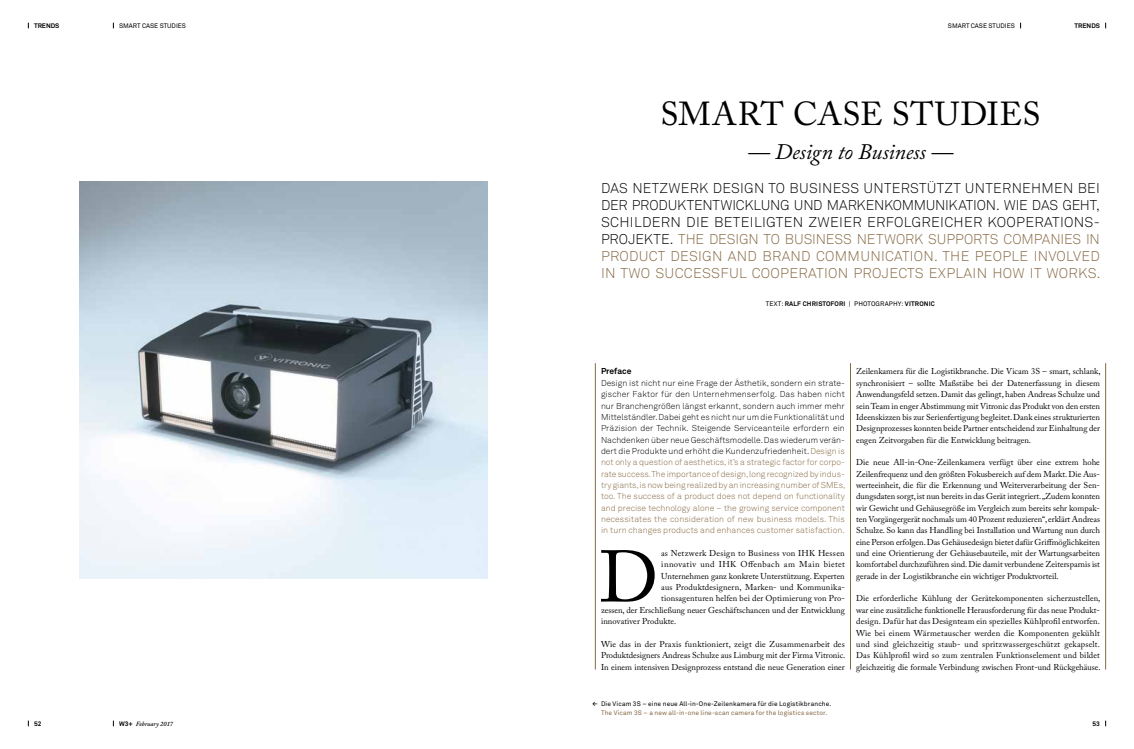
<style>
.page{position:relative;width:1134px;height:749px;background:#fff}
.page>*{position:absolute;margin:0;border:0;box-sizing:border-box;transform-origin:0 0}
.t1{font:72.3px "Adobe Caslon Pro";color:#000}
.t2{font:33px "Adobe Caslon Pro";letter-spacing:.01em;color:#000}
.t3{font:italic 22px "Adobe Caslon Pro";letter-spacing:-.01em;color:#000}
.t4{font:300 14px/17px "Akkurat Std";letter-spacing:.02em;color:#000;text-align:justify}
.t5{font:8.5px/11.3px "Adobe Caslon Pro";letter-spacing:.005em;color:#000;text-align:justify}
.t6{font:300 8.5px/11.3px "Akkurat Std";letter-spacing:.01em;color:#866944;text-align:justify}
.t7{font:8.5px "Adobe Caslon Pro";letter-spacing:.035em;color:#000}
.t8{font:700 8.5px "Akkurat Std";letter-spacing:-.005em;color:#000}
.t9{font:6.5px/8.5px "Akkurat Std";letter-spacing:.02em;color:#000}
.t10{font:700 6.5px "Akkurat Std";letter-spacing:.025em;color:#000}
.t11{font:6.5px "Akkurat Std";color:#000}
.t12{font:italic 600 6.5px "Adobe Caslon Pro";color:#000}
.s1{color:#866944}
.s2{font-weight:400}
.s3{color:#000}
.s4{font-weight:700}
.s5{font-family:"Akkurat Std";font-weight:700;font-style:normal}
</style>
<div class="page">
<img style="left:79px;top:181px;width:409px;height:397px">
<hr style="left:595px;top:363px;width:1px;height:306px;background:#866944">
<hr style="left:1105px;top:363px;width:1px;height:306px;background:#866944">
<hr style="left:850px;top:363px;width:1px;height:306px;background:#866944">
<p class="t10" style="left:34px;top:21px;width:27px">TRENDS</p>
<p class="t11" style="left:119px;top:22px;width:69px">SMART CASE STUDIES</p>
<p class="t11" style="left:948px;top:22px;width:69px">SMART CASE STUDIES</p>
<p class="t10" style="left:1075px;top:21px;width:27px">TRENDS</p>
<h2 class="t2" style="left:660px;top:94px;width:381px">SMART CASE STUDIES</h2>
<h3 class="t3" style="left:748px;top:138px;width:207px">— Design to Business —</h3>
<p class="t4" style="left:601px;top:180px;width:501px">DAS NETZWERK DESIGN TO BUSINESS UNTERSTÜTZT UNTERNEHMEN BEI DER PRODUKTENTWICKLUNG UND MARKENKOMMUNIKATION. WIE DAS GEHT, SCHILDERN DIE BETEILIGTEN ZWEIER ERFOLGREICHER KOOPERATIONS-PROJEKTE. <span class="s1">THE DESIGN TO BUSINESS NETWORK SUPPORTS COMPANIES IN PRODUCT DESIGN AND BRAND COMMUNICATION. THE PEOPLE INVOLVED IN TWO SUCCESSFUL COOPERATION PROJECTS EXPLAIN HOW IT WORKS.</span></p>
<p class="t10" style="left:766px;top:300px;width:171px"><span class="s2">TEXT:</span> RALF CHRISTOFORI <span class="s2">| PHOTOGRAPHY:</span> VITRONIC</p>
<p class="t8" style="left:601px;top:366px;width:32px">Preface</p>
<p class="t6" style="left:601px;top:377px;width:246px"><span class="s3">Design ist nicht nur eine Frage der Ästhetik, sondern ein strate&shy;gischer Faktor für den Unternehmenserfolg. Das haben nicht nur Branchengrößen längst erkannt, sondern auch immer mehr Mittelständler. Dabei geht es nicht nur um die Funktionalität und Präzision der Technik. Steigende Serviceanteile erfordern ein Nachdenken über neue Geschäftsmodelle. Das wiederum verän&shy;dert die Produkte und erhöht die Kundenzufriedenheit.</span> Design is not only a question of aesthetics, it’s a strategic factor for corpo&shy;rate success. The importance of design, long recognized by indus&shy;try giants, is now being realized by an increasing number of SMEs, too. The success of a product does not depend on functionality and precise technology alone – the growing service component necessitates the consideration of new business models. This in turn changes products and enhances customer satisfaction.</p>
<h1 class="t1" style="left:599px;top:534px;width:60px">D</h1>
<p class="t7" style="left:661px;top:548px;width:185px">as Netzwerk Design to Business von IHK Hessen</p>
<p class="t7" style="left:661px;top:559px;width:185px">innovativ und IHK Offenbach am Main bietet</p>
<p class="t5" style="left:661px;top:570px;width:185px">Unternehmen ganz konkrete Unterstützung. Experten</p>
<p class="t5" style="left:661px;top:581px;width:184px">aus Produktdesignern, Marken- und Kommunika-</p>
<p class="t5" style="left:661px;top:592px;width:184px">tionsagenturen helfen bei der Optimierung von Pro-</p>
<p class="t5" style="left:601px;top:604px;width:245px">zessen, der Erschließung neuer Geschäftschancen und der Entwicklung</p>
<p class="t5" style="left:601px;top:615px;width:77px">innovativer Produkte.</p>
<p class="t5" style="left:601px;top:638px;width:246px">Wie das in der Praxis funktioniert, zeigt die Zusammenarbeit des Produktdesigners Andreas Schulze aus Limburg mit der Firma Vitronic.<br>In einem intensiven Designprozess entstand die neue Generation einer</p>
<p class="t5" style="left:856px;top:366px;width:246px">Zeilenkamera für die Logistikbranche. Die Vicam 3S – smart, schlank, synchronisiert – sollte Maßstäbe bei der Datenerfassung in diesem Anwendungsfeld setzen. Damit das gelingt, haben Andreas Schulze und sein Team in enger Abstimmung mit Vitronic das Produkt von den ersten Ideenskizzen bis zur Serienfertigung begleitet. Dank eines strukturierten Designprozesses konnten beide Partner entscheidend zur Einhaltung der engen Zeitvorgaben für die Entwicklung beitragen.</p>
<p class="t5" style="left:856px;top:456px;width:245px">Die neue All-in-One-Zeilenkamera verfügt über eine extrem hohe Zeilenfrequenz und den größten Fokusbereich auf dem Markt. Die Aus&shy;werteeinheit, die für die Erkennung und Weiterverarbeitung der Sen&shy;dungsdaten sorgt, ist nun bereits in das Gerät integriert. „Zudem konnten wir Gewicht und Gehäusegröße im Vergleich zum bereits sehr kompak&shy;ten Vorgängergerät nochmals um 40 Prozent reduzieren“, erklärt Andreas Schulze. So kann das Handling bei Installation und Wartung nun durch eine Person erfolgen. Das Gehäusedesign bietet dafür Griffmöglichkeiten und eine Orientierung der Gehäusebauteile, mit der Wartungsarbeiten komfortabel durchzuführen sind. Die damit verbundene Zeitersparnis ist gerade in der Logistikbranche ein wichtiger Produktvorteil.</p>
<p class="t5" style="left:856px;top:592px;width:246px;text-align:left">Die erforderliche Kühlung der Gerätekomponenten sicherzustellen, war eine zusätzliche funktionelle Herausforderung für das neue Produkt&shy;design. Dafür hat das Designteam ein spezielles Kühlprofil entworfen.<br>Wie bei einem Wärmetauscher werden die Komponenten gekühlt und sind gleichzeitig staub- und spritzwassergeschützt gekapselt.<br>Das Kühlprofil wird so zum zentralen Funktionselement und bildet gleichzeitig die formale Verbindung zwischen Front-und Rückgehäuse.</p>
<p class="t9" style="left:601px;top:699px;width:232px;text-indent:-8px"><span class="s4">←</span> Die Vicam 3S – eine neue All-in-One-Zeilenkamera für die Logistikbranche.<br><span class="s1">The Vicam 3S – a new all-in-one line-scan camera for the logistics sector.</span></p>
<p class="t10" style="left:34px;top:719px;width:9px">52</p>
<p class="t12" style="left:119px;top:719px;width:56px"><span class="s5">W3+</span> February 2017</p>
<p class="t10" style="left:1092px;top:719px;width:9px">53</p>
</div>
